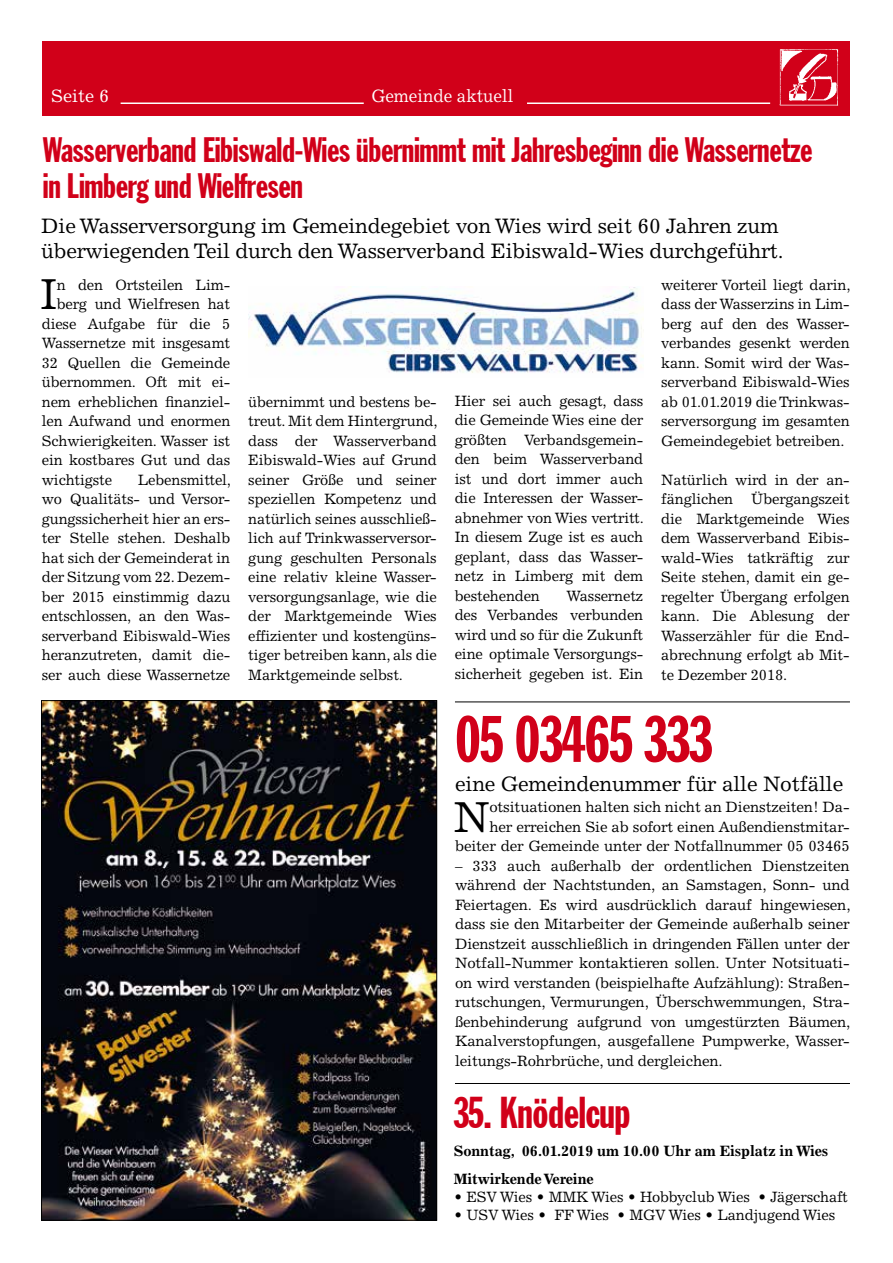
<style>
.page{position:relative;width:893px;height:1263px;background:#fff}
.page>*{position:absolute;margin:0;border:0;box-sizing:border-box;transform-origin:0 0}
.t1{font:extra-condensed 64.5px "Franklin Gothic";letter-spacing:-.01em;color:#d10019}
.t2{font:extra-condensed 43.5px "Franklin Gothic";letter-spacing:-.01em;color:#d10019}
.t3{font:43.5px "Excelsior LT Std";color:#000}
.t4{font:extra-condensed 34.5px/36px "Franklin Gothic";letter-spacing:-.01em;color:#d10019}
.t5{font:21px/25.5px "Excelsior LT Std";letter-spacing:-.01em;color:#000}
.t6{font:18px "Excelsior LT Std";color:#fff;scale:.94 1}
.t7{font:18px "Excelsior LT Std";color:#fff}
.t8{font:15px/19.5px "Excelsior LT Std";letter-spacing:-.01em;color:#000;text-align:justify}
.t9{font:700 15px "Excelsior LT Std";letter-spacing:-.01em;color:#000}
</style>
<div class="page">
<div style="left:42px;top:42px;width:808px;height:74px;background:#d10019"></div>
<img style="left:779px;top:49px;width:60px;height:57px">
<hr style="left:527px;top:102px;width:243px;height:2px;background:#fff">
<hr style="left:121px;top:102px;width:243px;height:2px;background:#fff">
<hr style="left:455px;top:702px;width:395px;height:1px;background:#000">
<hr style="left:455px;top:1083px;width:395px;height:1px;background:#000">
<img style="left:43px;top:702px;width:392px;height:516px">
<img style="left:249px;top:286px;width:394px;height:87px">
<p class="t7" style="left:51px;top:86px;width:60px">Seite 6</p>
<p class="t6" style="left:371px;top:86px;width:152px">Gemeinde aktuell</p>
<h3 class="t4" style="left:43px;top:133px;width:771px">Wasserverband Eibiswald-Wies übernimmt mit Jahresbeginn die Wassernetze in Limberg und Wielfresen</h3>
<h3 class="t5" style="left:41px;top:213px;width:744px">Die Wasserversorgung im Gemeindegebiet von Wies wird seit 60 Jahren zum überwiegenden Teil durch den Wasserverband Eibiswald-Wies durchgeführt.</h3>
<h2 class="t3" style="left:41px;top:269px;width:18px">I</h2>
<p class="t8" style="left:57px;top:275px;width:175px">n den Ortsteilen Lim-</p>
<p class="t8" style="left:57px;top:294px;width:175px">berg und Wielfresen hat</p>
<p class="t8" style="left:42px;top:314px;width:190px">diese Aufgabe für die 5</p>
<p class="t8" style="left:42px;top:333px;width:190px">Wassernetze mit insgesamt</p>
<p class="t8" style="left:42px;top:353px;width:190px">32 Quellen die Gemeinde</p>
<p class="t8" style="left:42px;top:372px;width:190px">übernommen. Oft mit ei-</p>
<p class="t8" style="left:42px;top:392px;width:190px">nem erheblichen finanziel-</p>
<p class="t8" style="left:42px;top:411px;width:190px">len Aufwand und enormen</p>
<p class="t8" style="left:42px;top:431px;width:190px">Schwierigkeiten. Wasser ist</p>
<p class="t8" style="left:42px;top:450px;width:190px">ein kostbares Gut und das</p>
<p class="t8" style="left:42px;top:470px;width:72px">wichtigste</p>
<p class="t8" style="left:42px;top:470px;width:191px;text-indent:96px">Lebensmittel, wo Qualitäts- und Versor&shy;gungssicherheit hier an ers&shy;ter Stelle stehen. Deshalb hat sich der Gemeinderat in der Sitzung vom 22. Dezem&shy;ber 2015 einstimmig dazu entschlossen, an den Was&shy;serverband Eibiswald-Wies heranzutreten, damit die&shy;ser auch diese Wassernetze</p>
<p class="t8" style="left:248px;top:392px;width:191px">übernimmt und bestens be&shy;treut. Mit dem Hintergrund, dass der Wasserverband Eibiswald-Wies auf Grund seiner Größe und seiner speziellen Kompetenz und natürlich seines ausschließ&shy;lich auf Trinkwasserversor&shy;gung geschulten Personals eine relativ kleine Wasser&shy;versorgungsanlage, wie die der Marktgemeinde Wies effizienter und kostengüns&shy;tiger betreiben kann, als die Marktgemeinde selbst.</p>
<p class="t8" style="left:455px;top:391px;width:191px">Hier sei auch gesagt, dass die Gemeinde Wies eine der größten Verbandsgemein&shy;den beim Wasserverband ist und dort immer auch die Interessen der Wasser&shy;abnehmer von Wies vertritt.<br>In diesem Zuge ist es auch geplant, dass das Wasser&shy;netz in Limberg mit dem bestehenden</p>
<p class="t8" style="left:455px;top:586px;width:190px;text-indent:112px">Wassernetz des Verbandes verbunden wird und so für die Zukunft eine optimale Versorgungs&shy;sicherheit gegeben ist. Ein</p>
<p class="t8" style="left:661px;top:275px;width:191px">weiterer Vorteil liegt darin, dass der Wasserzins in Lim&shy;berg auf den des Wasser&shy;verbandes gesenkt werden kann. Somit wird der Was&shy;serverband Eibiswald-Wies ab 01.01.2019 die Trinkwas&shy;serversorgung im gesamten Gemeindegebiet betreiben.</p>
<p class="t8" style="left:661px;top:470px;width:190px">Natürlich wird in der an&shy;fänglichen Übergangszeit die Marktgemeinde Wies dem Wasserverband Eibis&shy;wald-Wies tatkräftig zur Seite stehen, damit ein ge&shy;regelter Übergang erfolgen kann. Die Ablesung der Wasserzähler für die End&shy;abrechnung erfolgt ab Mit&shy;te Dezember 2018.</p>
<h1 class="t1" style="left:455px;top:705px;width:258px">05 03465 333</h1>
<h3 class="t5" style="left:455px;top:771px;width:389px">eine Gemeindenummer für alle Notfälle</h3>
<p class="t8" style="left:455px;top:797px;width:396px;text-align:right">otsituationen halten sich nicht an Dienstzeiten! Da-<br>her erreichen Sie ab sofort einen Außendienstmitar&shy;beiter der Gemeinde unter der Notfallnummer 05 03465</p>
<p class="t8" style="left:455px;top:856px;width:397px">– 333 auch außerhalb der ordentlichen Dienstzeiten während der Nachtstunden, an Samstagen, Sonn- und Feiertagen. Es wird ausdrücklich darauf hingewiesen, dass sie den Mitarbeiter der Gemeinde außerhalb seiner Dienstzeit ausschließlich in dringenden Fällen unter der Notfall-Nummer kontaktieren sollen. Unter Notsituati&shy;on wird verstanden (beispielhafte Aufzählung): Straßen&shy;rutschungen, Vermurungen, Überschwemmungen, Stra&shy;ßenbehinderung aufgrund von umgestürzten Bäumen, Kanalverstopfungen, ausgefallene Pumpwerke, Wasser&shy;leitungs-Rohrbrüche, und dergleichen.</p>
<h2 class="t3" style="left:454px;top:792px;width:38px">N</h2>
<h2 class="t2" style="left:454px;top:1089px;width:178px">35. Knödelcup</h2>
<p class="t9" style="left:454px;top:1142px;width:376px">Sonntag, 06.01.2019 um 10.00 Uhr am Eisplatz in Wies</p>
<p class="t9" style="left:454px;top:1171px;width:142px">Mitwirkende Vereine</p>
<p class="t8" style="left:454px;top:1188px;width:396px">• ESV Wies • MMK Wies • Hobbyclub Wies • Jägerschaft</p>
<p class="t8" style="left:454px;top:1206px;width:383px">• USV Wies • FF Wies • MGV Wies • Landjugend Wies</p>
</div>
